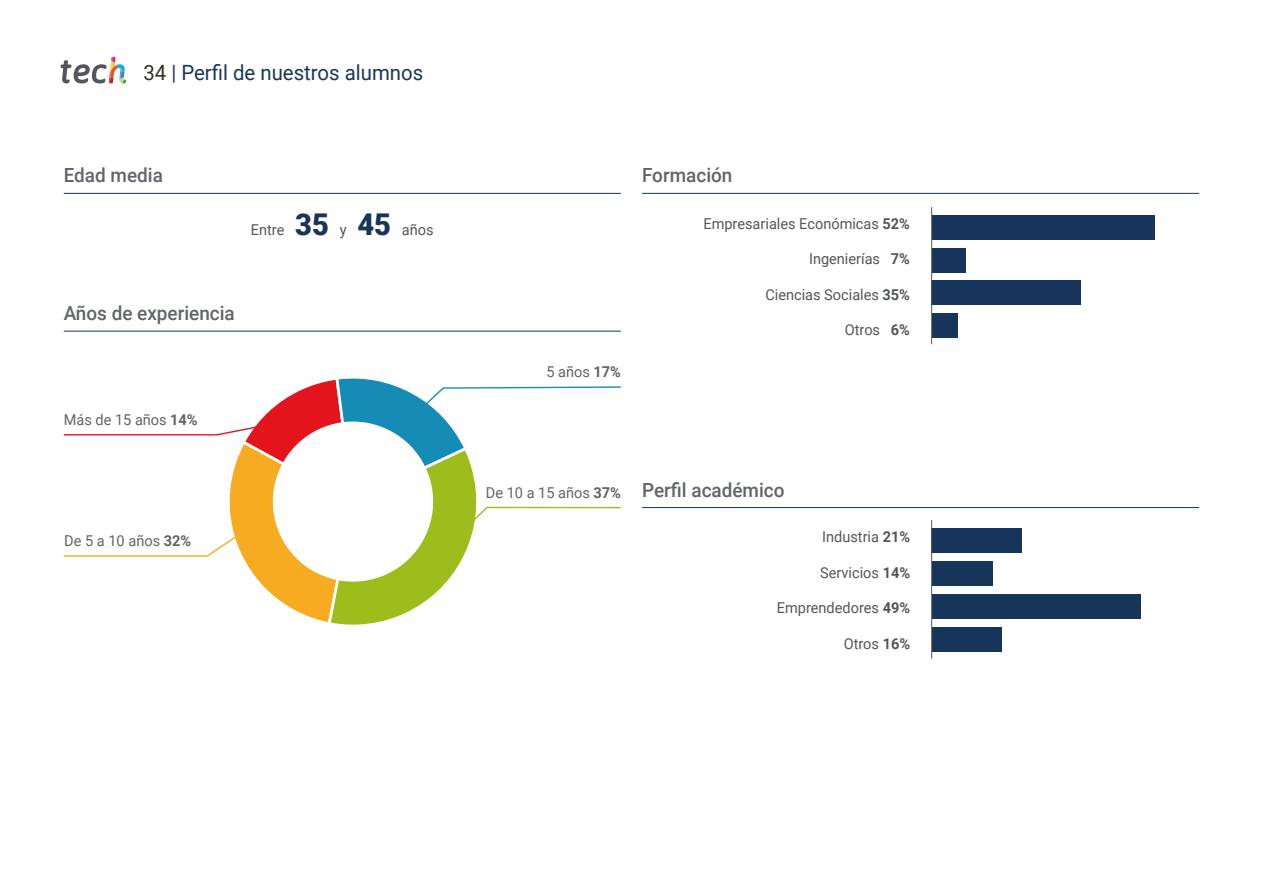
<style>
.page{position:relative;width:1263px;height:893px;background:#fff}
.page>*{position:absolute;margin:0;border:0;box-sizing:border-box;transform-origin:0 0}
.t1{font:21px "Roboto";color:#1a355c}
.t2{font:500 19.5px "Roboto";color:#61646a}
.t3{font:15px "Roboto";color:#52555b}
.t4{font:15px "Roboto";color:#636363}
.s1{color:#312e20}
.s2{font-weight:900;font-size:30px;color:#17355b}
.s3{font-weight:700}
</style>
<div class="page">
<svg style="left:61px;top:57px;width:65px;height:27px"></svg>
<hr style="left:64px;top:193px;width:557px;height:1px;background:#17355b">
<hr style="left:64px;top:331px;width:557px;height:1px;background:#17355b">
<svg style="left:64px;top:378px;width:557px;height:247px"></svg>
<hr style="left:642px;top:193px;width:557px;height:1px;background:#17355b">
<hr style="left:642px;top:507px;width:557px;height:1px;background:#17355b">
<div style="left:932px;top:281px;width:149px;height:24px;background:#17355b"></div>
<div style="left:932px;top:215px;width:222px;height:25px;background:#17355b"></div>
<div style="left:932px;top:248px;width:33px;height:24px;background:#17355b"></div>
<div style="left:932px;top:313px;width:25px;height:25px;background:#17355b"></div>
<hr style="left:931px;top:207px;width:1px;height:137px;background:#52555b">
<div style="left:932px;top:594px;width:208px;height:25px;background:#17355b"></div>
<div style="left:932px;top:528px;width:90px;height:25px;background:#17355b"></div>
<div style="left:932px;top:561px;width:60px;height:25px;background:#17355b"></div>
<div style="left:932px;top:627px;width:69px;height:25px;background:#17355b"></div>
<hr style="left:931px;top:520px;width:1px;height:139px;background:#52555b">
<h1 class="t1" style="left:144px;top:57px;width:281px"><span class="s1">34</span> | Perfil de nuestros alumnos</h1>
<h2 class="t2" style="left:64px;top:161px;width:101px">Edad media</h2>
<p class="t3" style="left:251px;top:219px;width:184px">Entre <span class="s2">35</span> y <span class="s2">45</span> años</p>
<h2 class="t2" style="left:64px;top:300px;width:173px">Años de experiencia</h2>
<p class="t4" style="left:64px;top:409px;width:135px">Más de 15 años <span class="s3">14%</span></p>
<p class="t4" style="left:64px;top:530px;width:128px">De 5 a 10 años <span class="s3">32%</span></p>
<p class="t4" style="left:546px;top:361px;width:76px">5 años <span class="s3">17%</span></p>
<h2 class="t2" style="left:642px;top:161px;width:92px">Formación</h2>
<p class="t3" style="left:703px;top:213px;width:208px">Empresariales Económicas <span class="s3">52%</span></p>
<p class="t3" style="left:809px;top:249px;width:102px">Ingenierías <span class="s3">7%</span></p>
<p class="t3" style="left:765px;top:284px;width:146px">Ciencias Sociales <span class="s3">35%</span></p>
<p class="t3" style="left:845px;top:320px;width:67px">Otros <span class="s3">6%</span></p>
<p class="t4" style="left:486px;top:482px;width:137px">De 10 a 15 años <span class="s3">37%</span></p>
<h2 class="t2" style="left:642px;top:476px;width:144px">Perfil académico</h2>
<p class="t3" style="left:822px;top:526px;width:89px">Industria <span class="s3">21%</span></p>
<p class="t3" style="left:820px;top:562px;width:91px">Servicios <span class="s3">14%</span></p>
<p class="t3" style="left:777px;top:597px;width:135px">Emprendedores <span class="s3">49%</span></p>
<p class="t3" style="left:844px;top:633px;width:68px">Otros <span class="s3">16%</span></p>
</div>
